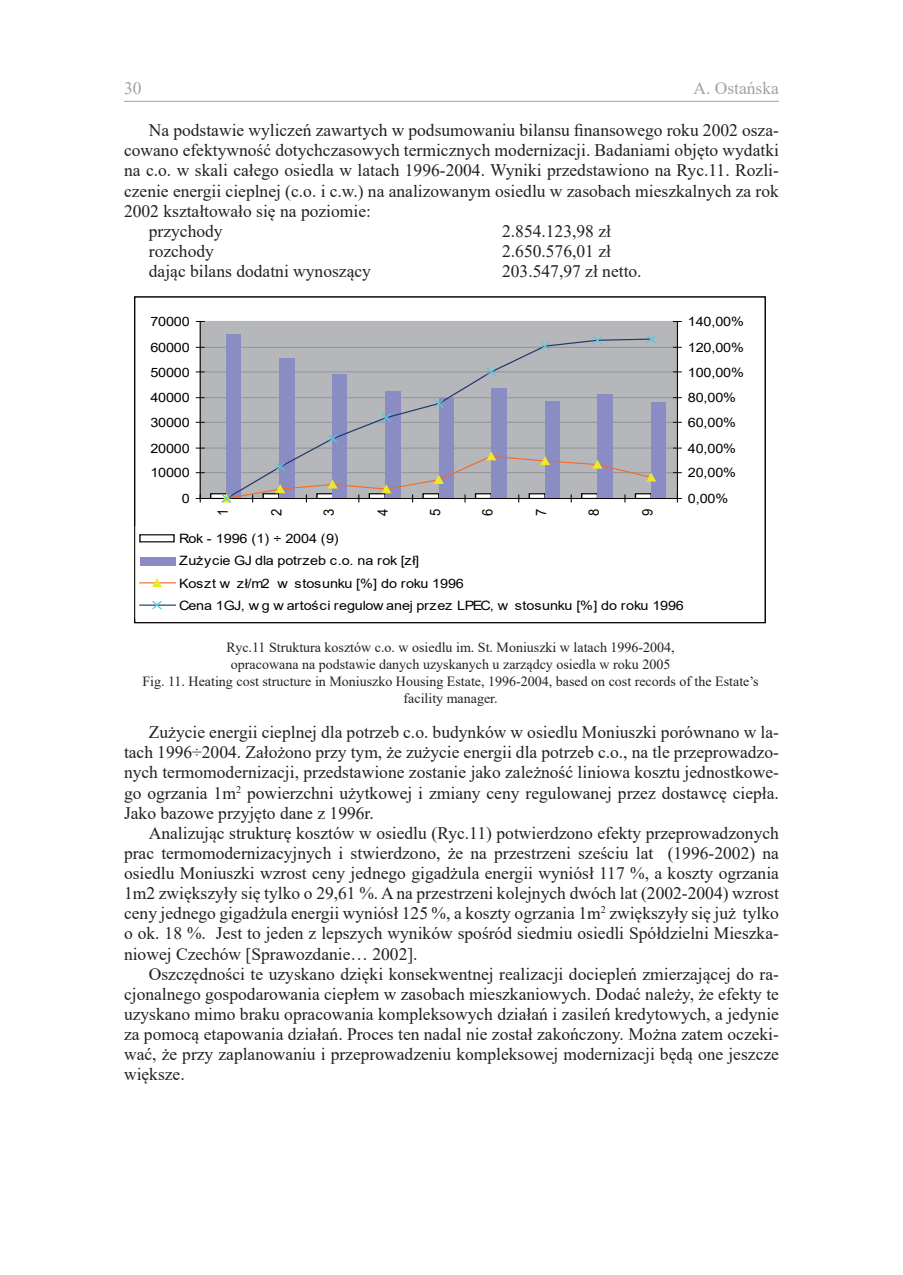
<style>
.page{position:relative;width:903px;height:1275px;background:#fff}
.page>*{position:absolute;margin:0;border:0;box-sizing:border-box;transform-origin:0 0}
.t1{font:17.5px/20.1px "Times New Roman";color:#231f20;text-align:justify}
.t2{font:17.5px "Times New Roman";color:#a0a1a5}
.t3{font:14px/16.8px "Times New Roman";color:#231f20;text-align:center}
.t4{font:12.95px/22.2px "Arial";letter-spacing:-.01em;color:#000;scale:1.12 1}
</style>
<div class="page">
<hr style="left:124px;top:101px;width:655px;height:1px;background:#a0a1a5">
<div style="left:200px;top:321px;width:477px;height:177px;background:#b5b7bb"></div>
<hr style="left:200px;top:472px;width:477px;height:1px;background:#8f9196">
<hr style="left:200px;top:448px;width:477px;height:1px;background:#8f9196">
<hr style="left:200px;top:422px;width:477px;height:1px;background:#8f9196">
<hr style="left:200px;top:397px;width:477px;height:1px;background:#8f9196">
<hr style="left:200px;top:372px;width:477px;height:1px;background:#8f9196">
<hr style="left:200px;top:347px;width:477px;height:1px;background:#8f9196">
<hr style="left:211px;top:494px;width:15px;height:4px;background:#fff">
<div style="left:210px;top:493px;width:17px;height:5px;border:1px solid #000"></div>
<div style="left:651px;top:402px;width:15px;height:96px;background:#8a8dc4"></div>
<hr style="left:200px;top:321px;width:1px;height:177px;background:#000">
<hr style="left:200px;top:498px;width:477px;height:1px;background:#000">
<svg style="left:196px;top:495px;width:5px;height:7px"></svg>
<hr style="left:677px;top:321px;width:1px;height:177px;background:#000">
<svg style="left:676px;top:495px;width:5px;height:7px"></svg>
<svg style="left:220px;top:334px;width:437px;height:168px"></svg>
<div style="left:139px;top:534px;width:36px;height:8px;border:1px solid #000"></div>
<div style="left:140px;top:557px;width:35px;height:8px;background:#8a8dc4"></div>
<hr style="left:140px;top:582px;width:35px;height:1px;background:#f36c2a">
<svg style="left:151px;top:578px;width:12px;height:9px"></svg>
<hr style="left:140px;top:604px;width:35px;height:2px;background:#1f376d">
<svg style="left:151px;top:601px;width:12px;height:9px"></svg>
<p class="t2" style="left:124px;top:76px;width:19px">30</p>
<p class="t2" style="left:693px;top:76px;width:87px">A. Ostańska</p>
<p class="t1" style="left:149px;top:120px;width:632px">Na podstawie wyliczeń zawartych w podsumowaniu bilansu finansowego roku 2002 osza-</p>
<p class="t1" style="left:124px;top:140px;width:656px">cowano efektywność dotychczasowych termicznych modernizacji. Badaniami objęto wydatki</p>
<p class="t1" style="left:124px;top:160px;width:656px">na c.o. w skali całego osiedla w latach 1996-2004. Wyniki przedstawiono na Ryc.11. Rozli-</p>
<p class="t1" style="left:124px;top:180px;width:656px">czenie energii cieplnej (c.o. i c.w.) na analizowanym osiedlu w zasobach mieszkalnych za rok</p>
<p class="t1" style="left:124px;top:200px;width:248px">2002 kształtowało się na poziomie:</p>
<p class="t1" style="left:149px;top:220px;width:75px">przychody</p>
<p class="t1" style="left:502px;top:220px;width:110px">2.854.123,98 zł</p>
<p class="t1" style="left:149px;top:240px;width:67px">rozchody</p>
<p class="t1" style="left:502px;top:240px;width:110px">2.650.576,01 zł</p>
<p class="t1" style="left:149px;top:261px;width:224px">dając bilans dodatni wynoszący</p>
<p class="t1" style="left:502px;top:261px;width:141px">203.547,97 zł netto.</p>
<p class="t4" style="left:150px;top:310px;width:37px">70000</p>
<p class="t4" style="left:688px;top:310px;width:52px">140,00%</p>
<p class="t4" style="left:150px;top:336px;width:37px">60000</p>
<p class="t4" style="left:688px;top:336px;width:52px">120,00%</p>
<p class="t4" style="left:150px;top:361px;width:37px">50000</p>
<p class="t4" style="left:688px;top:361px;width:52px">100,00%</p>
<p class="t4" style="left:150px;top:387px;width:37px">40000</p>
<p class="t4" style="left:688px;top:387px;width:45px">80,00%</p>
<p class="t4" style="left:150px;top:411px;width:37px">30000</p>
<p class="t4" style="left:688px;top:411px;width:45px">60,00%</p>
<p class="t4" style="left:150px;top:437px;width:37px">20000</p>
<p class="t4" style="left:688px;top:437px;width:45px">40,00%</p>
<p class="t4" style="left:150px;top:462px;width:37px">10000</p>
<p class="t4" style="left:688px;top:462px;width:45px">20,00%</p>
<p class="t4" style="left:182px;top:487px;width:9px">0</p>
<p class="t4" style="left:688px;top:487px;width:38px">0,00%</p>
<p class="t4" style="left:179px;top:527px;width:452px">Rok - 1996 (1) ÷ 2004 (9)<br>Zużycie GJ dla potrzeb c.o. na rok [zł]<br>Koszt w zł/m2 w stosunku [%] do roku 1996<br>Cena 1GJ, w g w artości regulow anej przez LPEC, w stosunku [%] do roku 1996</p>
<p class="t3" style="left:142px;top:639px;width:618px">Ryc.11 Struktura kosztów c.o. w osiedlu im. St. Moniuszki w latach 1996-2004,<br>opracowana na podstawie danych uzyskanych u zarządcy osiedla w roku 2005<br>Fig. 11. Heating cost structure in Moniuszko Housing Estate, 1996-2004, based on cost records of the Estate’s facility manager.</p>
<p class="t1" style="left:124px;top:722px;width:656px;text-indent:25px">Zużycie energii cieplnej dla potrzeb c.o. budynków w osiedlu Moniuszki porównano w la&shy;tach 1996÷2004. Założono przy tym, że zużycie energii dla potrzeb c.o., na tle przeprowadzo&shy;nych termomodernizacji, przedstawione zostanie jako zależność liniowa kosztu jednostkowe&shy;go ogrzania 1m<sup>2</sup> powierzchni użytkowej i zmiany ceny regulowanej przez dostawcę ciepła.<br>Jako bazowe przyjęto dane z 1996r.</p>
<p class="t1" style="left:124px;top:822px;width:656px;text-indent:25px">Analizując strukturę kosztów w osiedlu (Ryc.11) potwierdzono efekty przeprowadzonych prac termomodernizacyjnych i stwierdzono, że na przestrzeni sześciu lat (1996-2002) na osiedlu Moniuszki wzrost ceny jednego gigadżula energii wyniósł 117 %, a koszty ogrzania 1m2 zwiększyły się tylko o 29,61 %. A na przestrzeni kolejnych dwóch lat (2002-2004) wzrost ceny jednego gigadżula energii wyniósł 125 %, a koszty ogrzania 1m<sup>2</sup> zwiększyły się już tylko o ok. 18 %. Jest to jeden z lepszych wyników spośród siedmiu osiedli Spółdzielni Mieszka&shy;niowej Czechów [Sprawozdanie… 2002].</p>
<p class="t1" style="left:124px;top:963px;width:656px;text-indent:25px">Oszczędności te uzyskano dzięki konsekwentnej realizacji dociepleń zmierzającej do ra&shy;cjonalnego gospodarowania ciepłem w zasobach mieszkaniowych. Dodać należy, że efekty te uzyskano mimo braku opracowania kompleksowych działań i zasileń kredytowych, a jedynie za pomocą etapowania działań. Proces ten nadal nie został zakończony. Można zatem oczeki&shy;wać, że przy zaplanowaniu i przeprowadzeniu kompleksowej modernizacji będą one jeszcze większe.</p>
</div>
